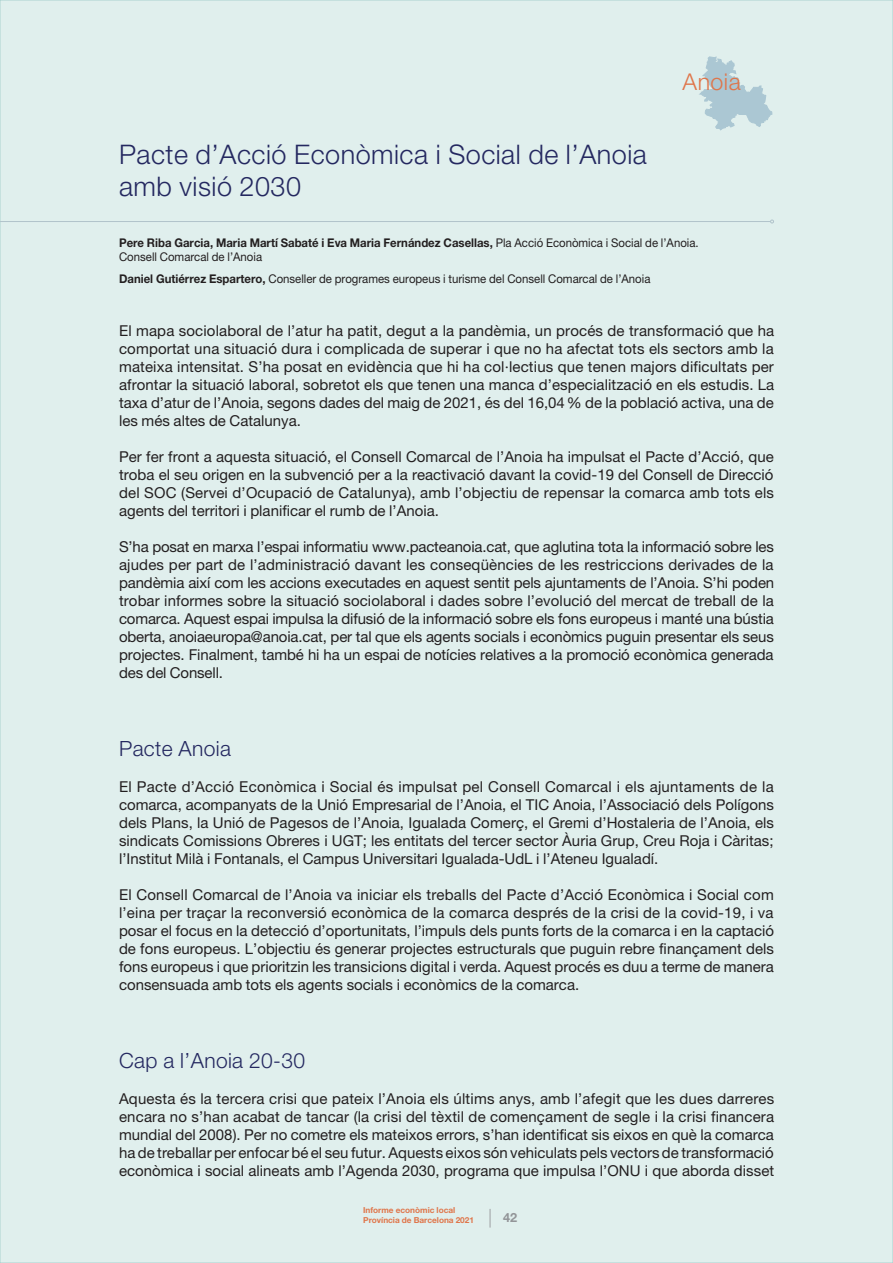
<style>
.page{position:relative;width:893px;height:1263px;background:#fff}
.page>*{position:absolute;margin:0;border:0;box-sizing:border-box;transform-origin:0 0}
.t1{font:300 27px/32.4px "Helvetica Neue LT Std";letter-spacing:.02em;color:#242860}
.t2{font:300 23.1px "Helvetica Neue LT Std";letter-spacing:.02em;color:#df754a}
.t3{font:300 21px "Helvetica Neue LT Std";letter-spacing:.02em;color:#242860}
.t4{font:15px/18px "Helvetica Neue LT Std";color:#231f20;text-align:justify}
.t5{font:700 12.75px "Helvetica Neue LT Std";color:#939598}
.t6{font:700 12px/14.4px "Helvetica Neue LT Std";color:#231f20;scale:.95 1}
.t7{font:12px "Helvetica Neue LT Std";color:#231f20;scale:.95 1}
.t8{font:700 8.25px/9.9px "Helvetica Neue LT Std";color:#df754a}
.s1{font-weight:400}
.s2{font-weight:700}
</style>
<div class="page">
<div style="left:0;top:0;width:893px;height:1263px;background:#e0efed;border:1px solid #acd3d0"></div>
<svg style="left:490px;top:1209px;width:1px;height:18px"></svg>
<svg style="left:699px;top:56px;width:74px;height:75px"></svg>
<hr style="left:0;top:221px;width:770px;height:1px;background:#b1c3cb">
<h1 class="t1" style="left:119px;top:137px;width:529px">Pacte d’Acció Econòmica i Social de l’Anoia amb visió 2030</h1>
<h2 class="t2" style="left:683px;top:68px;width:60px">Anoia</h2>
<p class="t6" style="left:119px;top:235px;width:612px">Pere Riba Garcia, Maria Martí Sabaté i Eva Maria Fernández Casellas, <span class="s1">Pla Acció Econòmica i Social de l’Anoia.<br>Consell Comarcal de l’Anoia</span></p>
<p class="t7" style="left:119px;top:272px;width:561px"><span class="s2">Daniel Gutiérrez Espartero,</span> Conseller de programes europeus i turisme del Consell Comarcal de l’Anoia</p>
<p class="t4" style="left:119px;top:322px;width:657px">El mapa sociolaboral de l’atur ha patit, degut a la pandèmia, un procés de transformació que ha comportat una situació dura i complicada de superar i que no ha afectat tots els sectors amb la mateixa intensitat. S’ha posat en evidència que hi ha col·lectius que tenen majors dificultats per afrontar la situació laboral, sobretot els que tenen una manca d’especialització en els estudis. La taxa d’atur de l’Anoia, segons dades del maig de 2021, és del 16,04% de la població activa, una de les més altes de Catalunya.</p>
<p class="t4" style="left:119px;top:448px;width:656px">Per fer front a aquesta situació, el Consell Comarcal de l’Anoia ha impulsat el Pacte d’Acció, que troba el seu origen en la subvenció per a la reactivació davant la covid-19 del Consell de Direcció del SOC (Servei d’Ocupació de Catalunya), amb l’objectiu de repensar la comarca amb tots els agents del territori i planificar el rumb de l’Anoia.</p>
<p class="t4" style="left:119px;top:538px;width:657px">S’ha posat en marxa l’espai informatiu www.pacteanoia.cat, que aglutina tota la informació sobre les ajudes per part de l’administració davant les conseqüències de les restriccions derivades de la pandèmia així com les accions executades en aquest sentit pels ajuntaments de l’Anoia. S’hi poden trobar informes sobre la situació sociolaboral i dades sobre l’evolució del mercat de treball de la comarca. Aquest espai impulsa la difusió de la informació sobre els fons europeus i manté una bústia oberta, anoiaeuropa@anoia.cat, per tal que els agents socials i econòmics puguin presentar els seus projectes. Finalment, també hi ha un espai de notícies relatives a la promoció econòmica generada des del Consell.</p>
<h3 class="t3" style="left:119px;top:735px;width:114px">Pacte Anoia</h3>
<p class="t4" style="left:119px;top:778px;width:656px">El Pacte d’Acció Econòmica i Social és impulsat pel Consell Comarcal i els ajuntaments de la comarca, acompanyats de la Unió Empresarial de l’Anoia, el TIC Anoia, l’Associació dels Polígons dels Plans, la Unió de Pagesos de l’Anoia, Igualada Comerç, el Gremi d’Hostaleria de l’Anoia, els sindicats Comissions Obreres i UGT; les entitats del tercer sector Àuria Grup, Creu Roja i Càritas; l’Institut Milà i Fontanals, el Campus Universitari Igualada-UdL i l’Ateneu Igualadí.</p>
<p class="t4" style="left:119px;top:886px;width:656px">El Consell Comarcal de l’Anoia va iniciar els treballs del Pacte d’Acció Econòmica i Social com l’eina per traçar la reconversió econòmica de la comarca després de la crisi de la covid-19, i va posar el focus en la detecció d’oportunitats, l’impuls dels punts forts de la comarca i en la captació de fons europeus. L’objectiu és generar projectes estructurals que puguin rebre finançament dels fons europeus i que prioritzin les transicions digital i verda. Aquest procés es duu a terme de manera consensuada amb tots els agents socials i econòmics de la comarca.</p>
<h3 class="t3" style="left:119px;top:1047px;width:188px">Cap a l’Anoia 20-30</h3>
<p class="t4" style="left:119px;top:1090px;width:657px">Aquesta és la tercera crisi que pateix l’Anoia els últims anys, amb l’afegit que les dues darreres encara no s’han acabat de tancar (la crisi del tèxtil de començament de segle i la crisi financera mundial del 2008). Per no cometre els mateixos errors, s’han identificat sis eixos en què la comarca ha de treballar per enfocar bé el seu futur. Aquests eixos són vehiculats pels vectors de transformació econòmica i social alineats amb l’Agenda 2030, programa que impulsa l’ONU i que aborda disset</p>
<p class="t8" style="left:363px;top:1205px;width:112px">Informe econòmic local<br>Província de Barcelona 2021</p>
<p class="t5" style="left:503px;top:1209px;width:16px">42</p>
</div>
